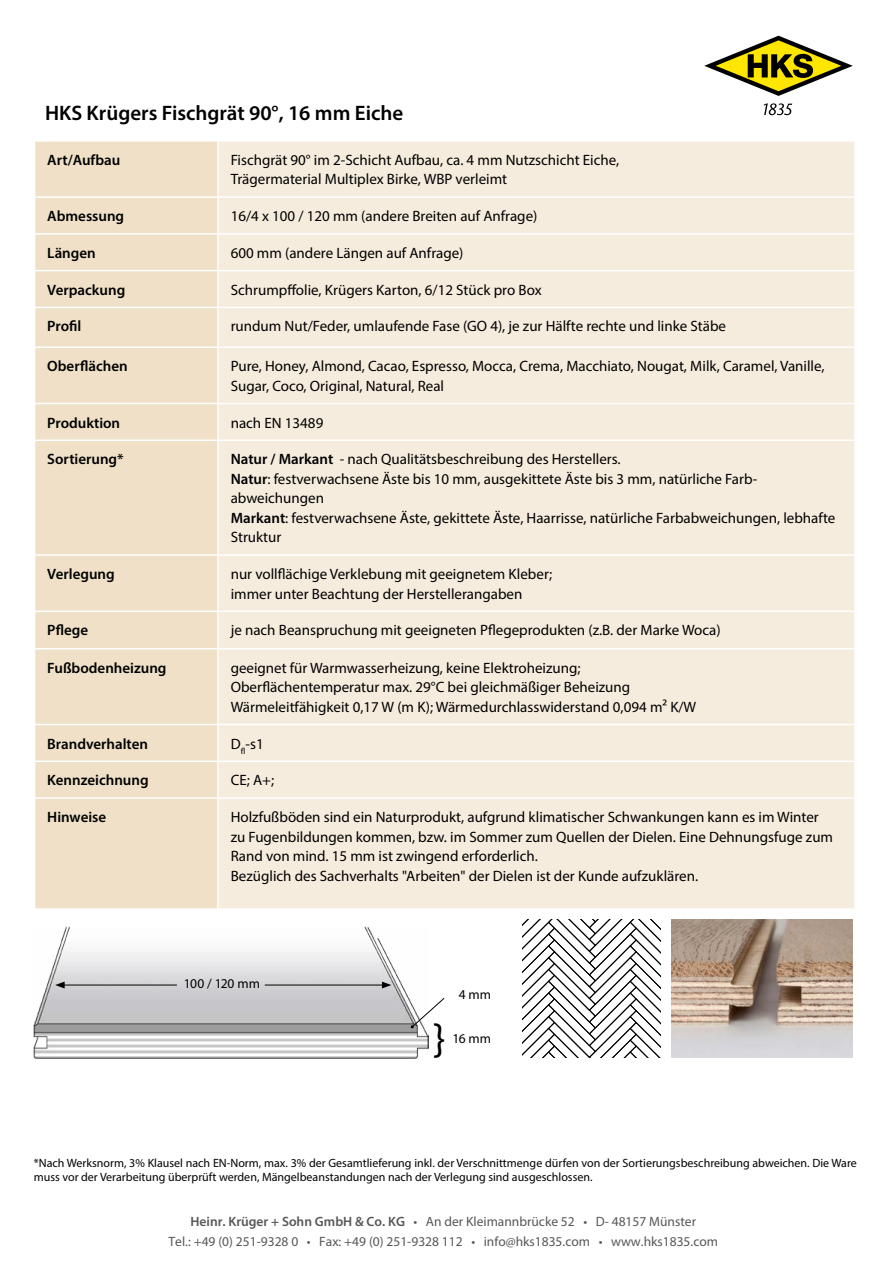
<style>
.page{position:relative;width:893px;height:1263px;background:#fff}
.page>*{position:absolute;margin:0;border:0;box-sizing:border-box;transform-origin:0 0}
.t1{font:43.35px "Myriad Pro";color:#000}
.t2{font:600 21px "Myriad Pro";color:#000}
.t3{font:15px/19.5px "Myriad Pro";color:#000}
.t4{font:600 15px "Myriad Pro";color:#000}
.t5{font:13.5px/19.5px "Myriad Pro";color:#575756;text-align:center}
.t6{font:13.5px "Myriad Pro";letter-spacing:-.005em;color:#000}
.t7{font:12px/14.4px "Myriad Pro";color:#000}
.s1{font-weight:600}
</style>
<div class="page">
<div style="left:35px;top:142px;width:182px;height:766px;background:#efe0c7"></div>
<div style="left:219px;top:142px;width:635px;height:766px;background:#f6ecde"></div>
<hr style="left:34px;top:196px;width:184px;height:2px;background:#fff">
<hr style="left:218px;top:196px;width:638px;height:2px;background:#fff">
<hr style="left:34px;top:233px;width:184px;height:2px;background:#fff">
<hr style="left:218px;top:233px;width:638px;height:2px;background:#fff">
<hr style="left:34px;top:270px;width:184px;height:1px;background:#fff">
<hr style="left:218px;top:270px;width:638px;height:1px;background:#fff">
<hr style="left:34px;top:307px;width:184px;height:1px;background:#fff">
<hr style="left:218px;top:307px;width:638px;height:1px;background:#fff">
<hr style="left:34px;top:346px;width:184px;height:2px;background:#fff">
<hr style="left:218px;top:346px;width:638px;height:2px;background:#fff">
<hr style="left:34px;top:403px;width:184px;height:1px;background:#fff">
<hr style="left:218px;top:403px;width:638px;height:1px;background:#fff">
<hr style="left:34px;top:439px;width:184px;height:2px;background:#fff">
<hr style="left:218px;top:439px;width:638px;height:2px;background:#fff">
<hr style="left:34px;top:554px;width:184px;height:2px;background:#fff">
<hr style="left:218px;top:554px;width:638px;height:2px;background:#fff">
<hr style="left:34px;top:610px;width:184px;height:2px;background:#fff">
<hr style="left:218px;top:610px;width:638px;height:2px;background:#fff">
<hr style="left:34px;top:648px;width:184px;height:1px;background:#fff">
<hr style="left:218px;top:648px;width:638px;height:1px;background:#fff">
<hr style="left:34px;top:724px;width:184px;height:1px;background:#fff">
<hr style="left:218px;top:724px;width:638px;height:1px;background:#fff">
<hr style="left:34px;top:760px;width:184px;height:2px;background:#fff">
<hr style="left:218px;top:760px;width:638px;height:2px;background:#fff">
<hr style="left:34px;top:797px;width:184px;height:2px;background:#fff">
<hr style="left:218px;top:797px;width:638px;height:2px;background:#fff">
<svg style="left:704px;top:36px;width:149px;height:60px"></svg>
<svg style="left:764px;top:103px;width:28px;height:12px"></svg>
<img style="left:34px;top:926px;width:395px;height:132px">
<hr style="left:62px;top:985px;width:115px;height:1px;background:#000">
<svg style="left:55px;top:981px;width:10px;height:7px"></svg>
<hr style="left:265px;top:985px;width:119px;height:1px;background:#000">
<svg style="left:382px;top:981px;width:9px;height:7px"></svg>
<svg style="left:411px;top:997px;width:34px;height:31px"></svg>
<img style="left:671px;top:919px;width:182px;height:139px">
<svg style="left:523px;top:919px;width:138px;height:139px"></svg>
<h2 class="t2" style="left:45px;top:100px;width:360px">HKS Krügers Fischgrät 90°, 16 mm Eiche</h2>
<p class="t4" style="left:47px;top:150px;width:75px">Art/Aufbau</p>
<p class="t3" style="left:231px;top:150px;width:390px">Fischgrät 90° im 2-Schicht Aufbau, ca. 4 mm Nutzschicht Eiche,<br>Trägermaterial Multiplex Birke, WBP verleimt</p>
<p class="t4" style="left:47px;top:207px;width:78px">Abmessung</p>
<p class="t3" style="left:231px;top:206px;width:308px">16/4 x 100 / 120 mm (andere Breiten auf Anfrage)</p>
<p class="t4" style="left:47px;top:243px;width:50px">Längen</p>
<p class="t3" style="left:231px;top:243px;width:234px">600 mm (andere Längen auf Anfrage)</p>
<p class="t4" style="left:47px;top:280px;width:79px">Verpackung</p>
<p class="t3" style="left:231px;top:280px;width:312px">Schrumpffolie, Krügers Karton, 6/12 Stück pro Box</p>
<p class="t4" style="left:47px;top:317px;width:36px">Profil</p>
<p class="t3" style="left:231px;top:316px;width:497px">rundum Nut/Feder, umlaufende Fase (GO 4), je zur Hälfte rechte und linke Stäbe</p>
<p class="t4" style="left:47px;top:357px;width:82px">Oberflächen</p>
<p class="t3" style="left:231px;top:356px;width:595px">Pure, Honey, Almond, Cacao, Espresso, Mocca, Crema, Macchiato, Nougat, Milk, Caramel, Vanille,<br>Sugar, Coco, Original, Natural, Real</p>
<p class="t4" style="left:47px;top:413px;width:74px">Produktion</p>
<p class="t3" style="left:231px;top:412px;width:94px">nach EN 13489</p>
<p class="t4" style="left:47px;top:450px;width:78px">Sortierung*</p>
<p class="t3" style="left:231px;top:449px;width:606px"><span class="s1">Natur / Markant</span> - nach Qualitätsbeschreibung des Herstellers.<br><span class="s1">Natur</span>: festverwachsene Äste bis 10 mm, ausgekittete Äste bis 3 mm, natürliche Farb&shy;abweichungen<br><span class="s1">Markant</span>: festverwachsene Äste, gekittete Äste, Haarrisse, natürliche Farbabweichungen, lebhafte Struktur</p>
<p class="t4" style="left:47px;top:564px;width:69px">Verlegung</p>
<p class="t3" style="left:231px;top:564px;width:323px">nur vollflächige Verklebung mit geeignetem Kleber; immer unter Beachtung der Herstellerangaben</p>
<p class="t4" style="left:47px;top:621px;width:42px">Pflege</p>
<p class="t3" style="left:231px;top:620px;width:491px">je nach Beanspruchung mit geeigneten Pflegeprodukten (z.B. der Marke Woca)</p>
<p class="t4" style="left:47px;top:658px;width:121px">Fußbodenheizung</p>
<p class="t3" style="left:231px;top:658px;width:467px">geeignet für Warmwasserheizung, keine Elektroheizung;<br>Oberflächentemperatur max. 29°C bei gleichmäßiger Beheizung<br>Wärmeleitfähigkeit 0,17 W (m K); Wärmedurchlasswiderstand 0,094 m² K/W</p>
<p class="t4" style="left:47px;top:734px;width:102px">Brandverhalten</p>
<p class="t3" style="left:231px;top:733px;width:35px">D<sub>fl</sub>-s1</p>
<p class="t4" style="left:47px;top:771px;width:103px">Kennzeichnung</p>
<p class="t3" style="left:231px;top:770px;width:45px">CE; A+;</p>
<p class="t4" style="left:47px;top:807px;width:60px">Hinweise</p>
<p class="t3" style="left:231px;top:807px;width:604px">Holzfußböden sind ein Naturprodukt, aufgrund klimatischer Schwankungen kann es im Winter zu Fugenbildungen kommen, bzw. im Sommer zum Quellen der Dielen. Eine Dehnungsfuge zum Rand von mind. 15 mm ist zwingend erforderlich.<br>Bezüglich des Sachverhalts "Arbeiten" der Dielen ist der Kunde aufzuklären.</p>
<p class="t6" style="left:184px;top:975px;width:78px">100 / 120 mm</p>
<p class="t6" style="left:459px;top:986px;width:34px">4 mm</p>
<h1 class="t1" style="left:433px;top:1012px;width:14px">}</h1>
<p class="t6" style="left:452px;top:1030px;width:40px">16 mm</p>
<p class="t7" style="left:34px;top:1155px;width:824px">*Nach Werksnorm, 3% Klausel nach EN-Norm, max. 3% der Gesamtlieferung inkl. der Verschnittmenge dürfen von der Sortierungsbeschreibung abweichen. Die Ware muss vor der Verarbeitung überprüft werden, Mängelbeanstandungen nach der Verlegung sind ausgeschlossen.</p>
<p class="t5" style="left:169px;top:1212px;width:551px"><span class="s1">Heinr. Krüger + Sohn GmbH &amp; Co. KG</span> • An der Kleimannbrücke 52 • D- 48157 Münster<br>Tel.: +49 (0) 251-9328 0 • Fax: +49 (0) 251-9328 112 • info@hks1835.com • www.hks1835.com</p>
</div>
